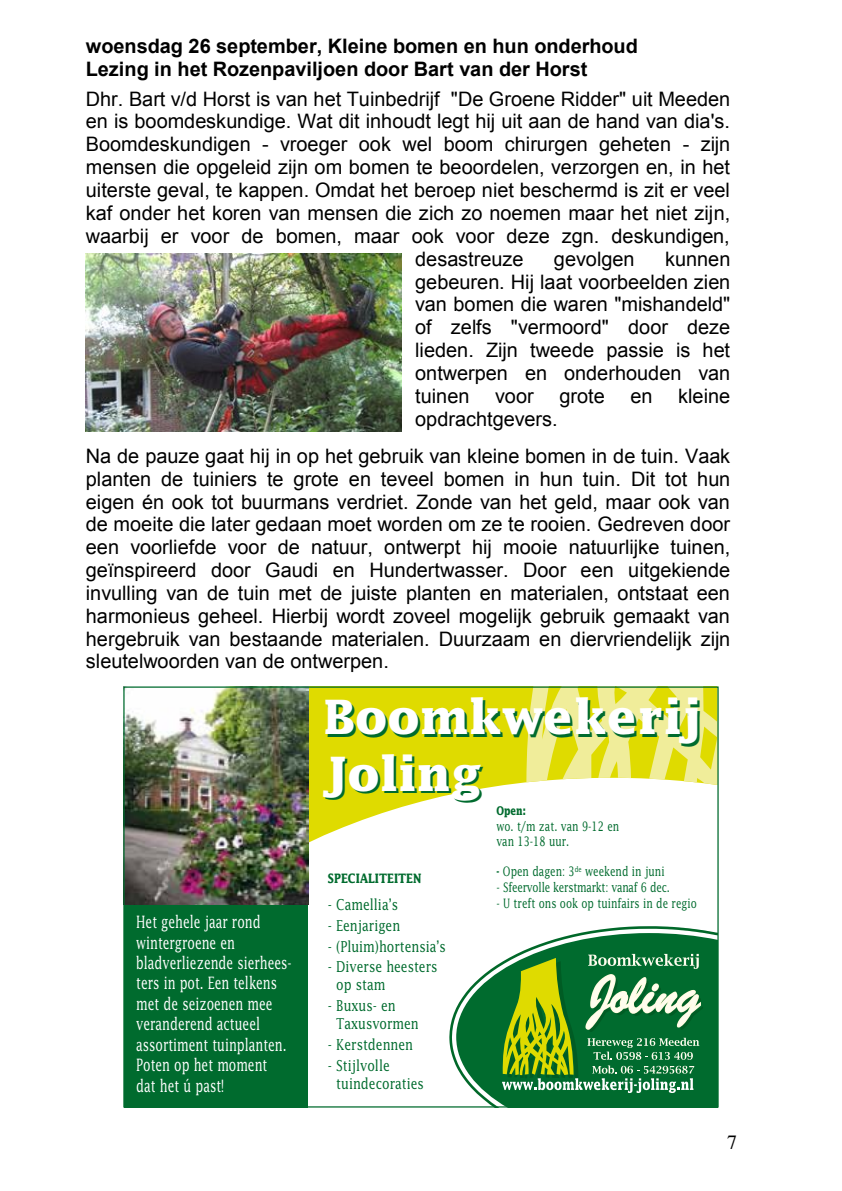
<style>
.page{position:relative;width:842px;height:1191px;background:#fff}
.page>*{position:absolute;margin:0;border:0;box-sizing:border-box;transform-origin:0 0}
.t1{font:700 47.4px/56.8px "Lucida";color:#fff}
.t2{font:20px/22.8px "Arial";color:#000;text-align:justify}
.t3{font:700 20px/22.8px "Arial";letter-spacing:-.005em;color:#000}
.t4{font:20px "Times";color:#000}
.t5{font:17px/20.4px "Lucida";color:#fff;scale:.7 1}
.t6{font:15px/18px "Lucida";color:#006b2e;scale:.8 1}
.t7{font:13px/15.6px "Lucida";color:#006b2e;scale:.75 1}
.t8{font:13px "Lucida";letter-spacing:-.02em;color:#006b2e;scale:.75 1}
.t9{font:700 13px "Lucida";color:#006b2e;scale:.8 1}
.t10{font:700 12px "Lucida";color:#006b2e;scale:.75 1}
.s1{font-weight:700}
</style>
<div class="page">
<img style="left:86px;top:253px;width:316px;height:178px">
<svg style="left:308px;top:688px;width:218px;height:217px;fill:#dfdb00"></svg>
<svg style="left:526px;top:688px;width:191px;height:97px;background:#ebe76b"></svg>
<div style="left:124px;top:904px;width:184px;height:203px;background:#006b2e"></div>
<img style="left:125px;top:688px;width:183px;height:216px">
<svg style="left:449px;top:926px;width:268px;height:140px"></svg>
<svg style="left:456px;top:933px;width:261px;height:172px;fill:#006b2e"></svg>
<svg style="left:502px;top:954px;width:201px;height:139px;background:#4e9446"></svg>
<p class="t3" style="left:86px;top:35px;width:554px">woensdag 26 september, Kleine bomen en hun onderhoud<br>Lezing in het Rozenpaviljoen door Bart van der Horst</p>
<p class="t2" style="left:86px;top:87px;width:646px">Dhr. Bart v/d Horst is van het Tuinbedrijf "De Groene Ridder" uit Meeden</p>
<p class="t2" style="left:86px;top:110px;width:646px">en is boomdeskundige. Wat dit inhoudt legt hij uit aan de hand van dia's.</p>
<p class="t2" style="left:86px;top:133px;width:646px">Boomdeskundigen - vroeger ook wel boom chirurgen geheten - zijn</p>
<p class="t2" style="left:86px;top:156px;width:646px">mensen die opgeleid zijn om bomen te beoordelen, verzorgen en, in het</p>
<p class="t2" style="left:86px;top:179px;width:645px">uiterste geval, te kappen. Omdat het beroep niet beschermd is zit er veel</p>
<p class="t2" style="left:86px;top:202px;width:646px">kaf onder het koren van mensen die zich zo noemen maar het niet zijn,</p>
<p class="t2" style="left:86px;top:224px;width:645px">waarbij er voor de bomen, maar ook voor deze zgn. deskundigen,</p>
<p class="t2" style="left:415px;top:247px;width:110px">desastreuze</p>
<p class="t2" style="left:554px;top:247px;width:82px">gevolgen</p>
<p class="t2" style="left:415px;top:247px;width:317px;text-indent:250px">kunnen gebeuren. Hij laat voorbeelden zien van bomen die waren "mishandeld" of zelfs "vermoord" door deze lieden. Zijn tweede passie is het ontwerpen en onderhouden van tuinen</p>
<p class="t2" style="left:495px;top:384px;width:40px">voor</p>
<p class="t2" style="left:559px;top:384px;width:47px">grote</p>
<p class="t2" style="left:630px;top:384px;width:24px">en</p>
<p class="t2" style="left:678px;top:384px;width:54px">kleine</p>
<p class="t2" style="left:86px;top:400px;width:646px;line-height:37.2px;text-indent:329px">opdrachtgevers.<br>Na de pauze gaat hij in op het gebruik van kleine bomen in de tuin. Vaak</p>
<p class="t2" style="left:86px;top:467px;width:646px">planten de tuiniers te grote en teveel bomen in hun tuin. Dit tot hun eigen én ook tot buurmans verdriet. Zonde van het geld, maar ook van de moeite die later gedaan moet worden om ze te rooien. Gedreven door een voorliefde voor de natuur, ontwerpt hij mooie natuurlijke tuinen, geïnspireerd door Gaudi en Hundertwasser. Door een uitgekiende invulling van de tuin met de juiste planten en materialen, ontstaat een harmonieus geheel. Hierbij wordt zoveel mogelijk gebruik gemaakt van hergebruik van bestaande materialen. Duurzaam en diervriendelijk zijn sleutelwoorden van de ontwerpen.</p>
<p class="t5" style="left:136px;top:911px;width:223px">Het gehele jaar rond wintergroene en bladverliezende sierhees&shy;ters in pot. Een telkens met de seizoenen mee veranderend actueel assortiment tuinplanten.<br>Poten op het moment<br>dat het ú past!</p>
<h1 class="t1" style="left:323px;top:688px;width:380px">Boomkwekerij<br>Joling</h1>
<p class="t9" style="left:328px;top:870px;width:119px">SPECIALITEITEN</p>
<p class="t6" style="left:328px;top:895px;width:89px">- Camellia’s</p>
<p class="t6" style="left:328px;top:916px;width:92px">- Eenjarigen</p>
<p class="t6" style="left:328px;top:936px;width:149px">- (Pluim)hortensia’s</p>
<p class="t6" style="left:336px;top:957px;width:128px;text-indent:-8px">- Diverse heesters op stam</p>
<p class="t6" style="left:336px;top:996px;width:105px;text-indent:-8px">- Buxus- en<br>Taxusvormen</p>
<p class="t6" style="left:328px;top:1035px;width:108px">- Kerstdennen</p>
<p class="t6" style="left:336px;top:1056px;width:111px;text-indent:-8px">- Stijlvolle tuindecoraties</p>
<p class="t10" style="left:496px;top:803px;width:41px">Open:</p>
<p class="t7" style="left:496px;top:818px;width:165px">wo. t/m zat. van 9-12 en van 13-18 uur.</p>
<p class="t7" style="left:496px;top:863px;width:226px"><span class="s1">-</span> Open dagen: 3<sup>de</sup> weekend in juni</p>
<p class="t8" style="left:496px;top:879px;width:233px">- Sfeervolle kerstmarkt: vanaf 6 dec.</p>
<p class="t7" style="left:496px;top:895px;width:269px">- U treft ons ook op tuinfairs in de regio</p>
<p class="t4" style="left:727px;top:1123px;width:11px">7</p>
</div>
